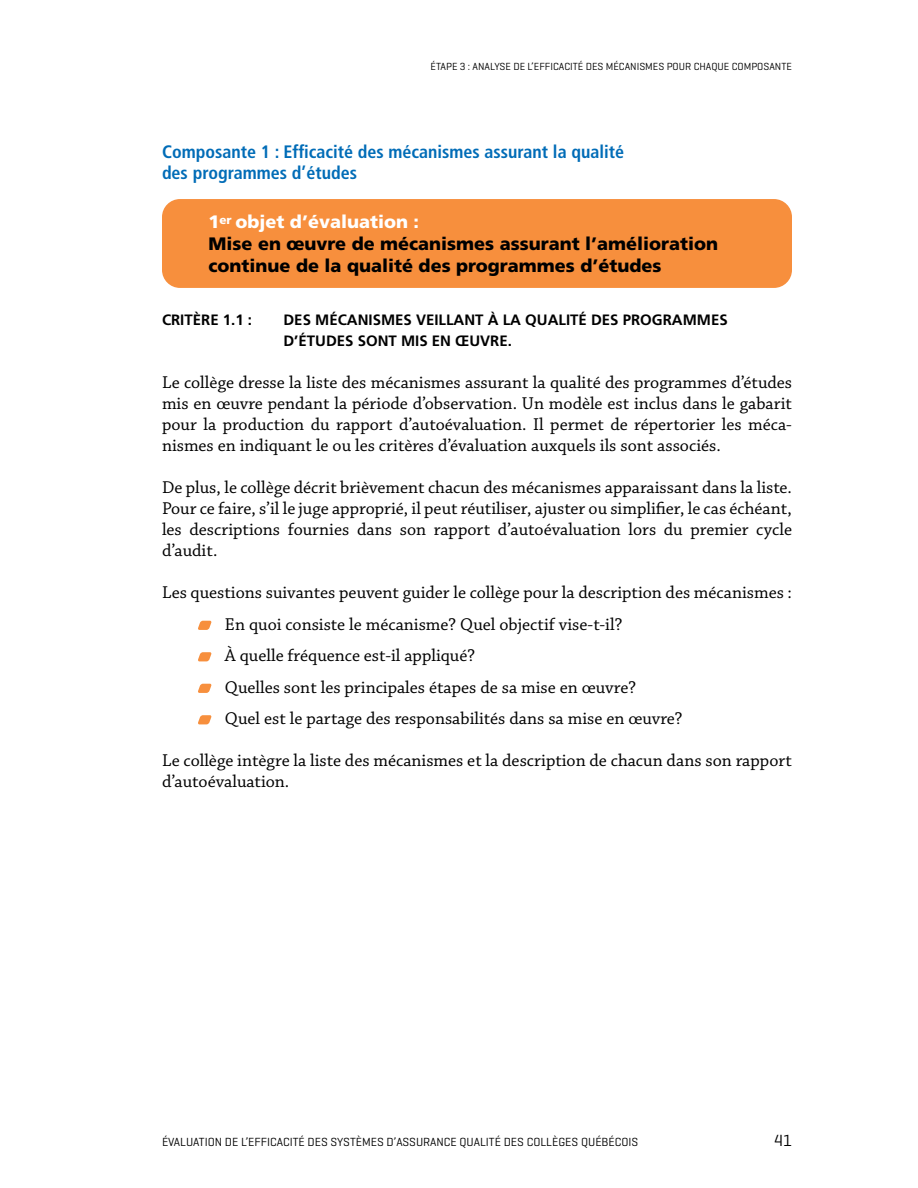
<style>
.page{position:relative;width:918px;height:1188px;background:#fff}
.page>*{position:absolute;margin:0;border:0;box-sizing:border-box;transform-origin:0 0}
.t1{font:18px/21px "Chaparral Pro";color:#000;text-align:justify}
.t2{font:900 18px/21.8px "Frutiger LT Std";color:#000}
.t3{font:700 condensed 18px/21.8px "Frutiger LT Std";color:#006cb7}
.t4{font:16.5px "Geogrotesque";color:#000}
.t5{font:700 15px/21.8px "Frutiger LT Std";color:#000}
.t6{font:12px "Geogrotesque";color:#000}
.t7{font:10.5px "Geogrotesque";color:#000}
.s1{color:#fff}
</style>
<div class="page">
<div style="left:162px;top:199px;width:630px;height:89px;background:#f78f3d;border-radius:18px"></div>
<svg style="left:198px;top:621px;width:14px;height:9px"></svg>
<svg style="left:198px;top:652px;width:14px;height:9px"></svg>
<svg style="left:198px;top:684px;width:14px;height:9px"></svg>
<svg style="left:198px;top:715px;width:14px;height:9px"></svg>
<p class="t7" style="left:431px;top:60px;width:54px">ÉTAPE 3 : ANALYSEDEL</p>
<p class="t7" style="left:532px;top:60px;width:9px">’EFFICACITÉDESMÉCANISMES</p>
<p class="t7" style="left:667px;top:60px;width:13px">POUR</p>
<p class="t7" style="left:694px;top:60px;width:19px">CHAQUE</p>
<p class="t7" style="left:732px;top:60px;width:7px">COM</p>
<p class="t7" style="left:751px;top:60px;width:13px">POSANTE</p>
<p class="t3" style="left:162px;top:140px;width:464px">Composante 1 : Efficacité des mécanismes assurant la qualité des programmes d’études</p>
<p class="t2" style="left:208px;top:211px;width:511px"><span class="s1">1</span><sup>er</sup> <span class="s1">objet d’évaluation :<br></span>Mise en œuvre de mécanismes assurant l’amélioration continue de la qualité des programmes d’études</p>
<p class="t5" style="left:162px;top:309px;width:92px">CRITÈRE 1.1 :</p>
<p class="t5" style="left:284px;top:309px;width:446px">DES MÉCANISMES VEILLANT À LA QUALITÉ DES PROGRAMMES<br>D’ÉTUDES SONT MIS EN ŒUVRE.</p>
<p class="t1" style="left:162px;top:373px;width:632px">Le collège dresse la liste des mécanismes assurant la qualité des programmes d’études mis en œuvre pendant la période d’observation. Un modèle est inclus dans le gabarit pour la production du rapport d’autoévaluation. Il permet de répertorier les méca&shy;nismes en indiquant le ou les critères d’évaluation auxquels ils sont associés.</p>
<p class="t1" style="left:162px;top:478px;width:632px">De plus, le collège décrit brièvement chacun des mécanismes apparaissant dans la liste.<br>Pour ce faire, s’il le juge approprié, il peut réutiliser, ajuster ou simplifier, le cas échéant, les descriptions fournies dans son rapport d’autoévaluation lors du premier cycle d’audit.</p>
<p class="t1" style="left:225px;top:578px;width:569px;line-height:31.5px;text-align:left;text-indent:-63px">Les questions suivantes peuvent guider le collège pour la description des mécanismes :<br>En quoi consiste le mécanisme? Quel objectif vise-t-il?<br>À quelle fréquence est-il appliqué?<br>Quelles sont les principales étapes de sa mise en œuvre?<br>Quel est le partage des responsabilités dans sa mise en œuvre?</p>
<p class="t1" style="left:162px;top:751px;width:632px">Le collège intègre la liste des mécanismes et la description de chacun dans son rapport d’autoévaluation.</p>
<p class="t6" style="left:162px;top:1135px;width:478px">ÉVALUATION DE L’EFFICACITÉ DES SYSTÈMES D’ASSURANCE QUALITÉ DES COLLÈGES QUÉBÉCOIS</p>
<p class="t4" style="left:774px;top:1130px;width:19px">41</p>
</div>
